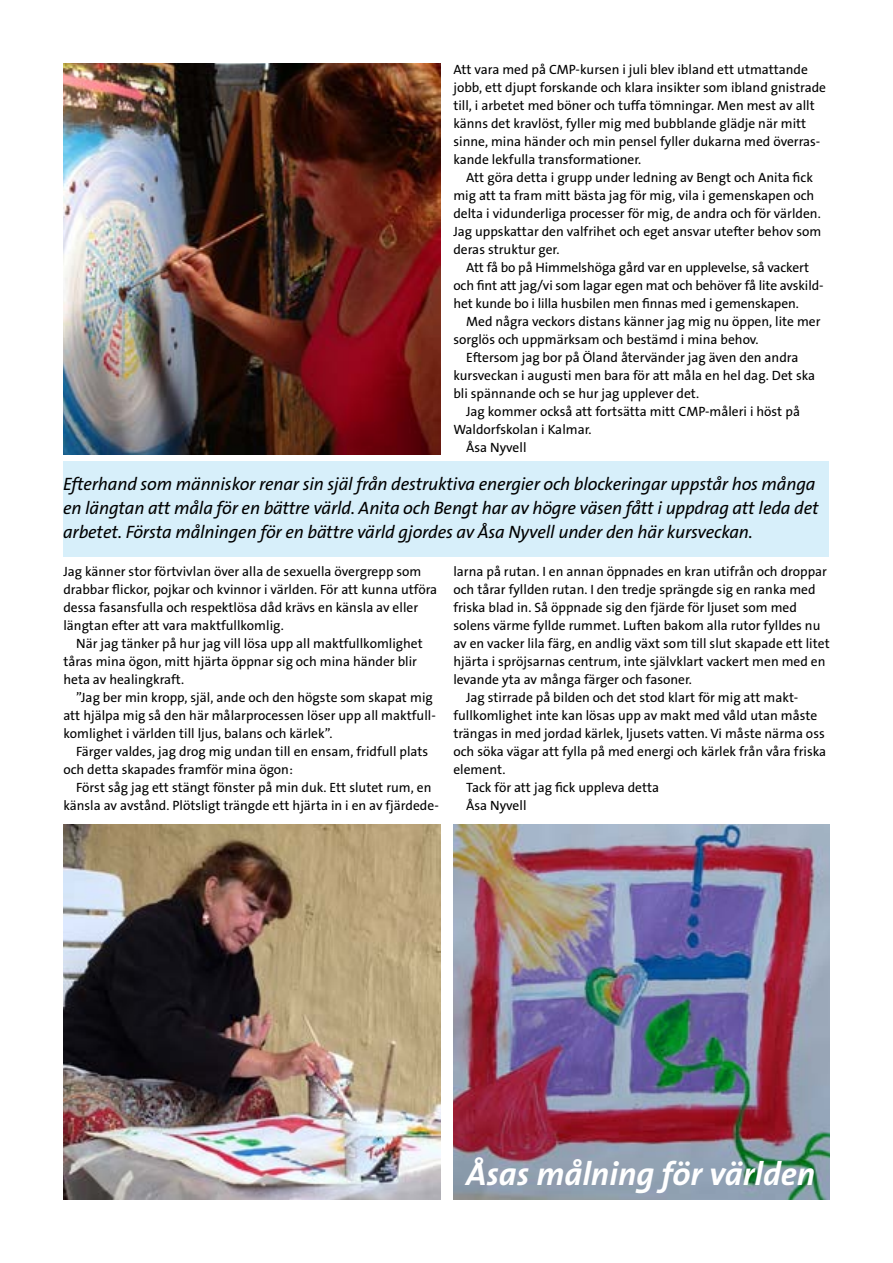
<style>
.page{position:relative;width:893px;height:1263px;background:#fff}
.page>*{position:absolute;margin:0;border:0;box-sizing:border-box;transform-origin:0 0}
.t1{font:italic 700 33px "The Sans B7";color:#fff}
.t2{font:italic 18px/24px "The Sans B5 Plain";letter-spacing:-.01em;color:#000}
.t3{font:13.5px/18px "The Sans B5 Plain";color:#000}
</style>
<div class="page">
<div style="left:63px;top:461px;width:766px;height:95px;background:#d7effa"></div>
<img style="left:453px;top:824px;width:377px;height:375px">
<img style="left:64px;top:64px;width:376px;height:390px">
<img style="left:64px;top:824px;width:376px;height:375px">
<p class="t3" style="left:453px;top:61px;width:374px">Att vara med på CMP-kursen i juli blev ibland ett utmattande jobb, ett djupt forskande och klara insikter som ibland gnistrade till, i arbetet med böner och tuffa tömningar. Men mest av allt känns det kravlöst, fyller mig med bubblande glädje när mitt sinne, mina händer och min pensel fyller dukarna med överras&shy;kande lekfulla transformationer.</p>
<p class="t3" style="left:453px;top:169px;width:369px;text-indent:13px">Att göra detta i grupp under ledning av Bengt och Anita fick mig att ta fram mitt bästa jag för mig, vila i gemenskapen och delta i vidunderliga processer för mig, de andra och för världen.<br>Jag uppskattar den valfrihet och eget ansvar utefter behov som deras struktur ger.</p>
<p class="t3" style="left:453px;top:259px;width:372px;text-indent:13px">Att få bo på Himmelshöga gård var en upplevelse, så vackert och fint att jag/vi som lagar egen mat och behöver få lite avskild&shy;het kunde bo i lilla husbilen men finnas med i gemenskapen.</p>
<p class="t3" style="left:466px;top:313px;width:356px">Med några veckors distans känner jag mig nu öppen, lite mer</p>
<p class="t3" style="left:453px;top:331px;width:307px">sorglös och uppmärksam och bestämd i mina behov.</p>
<p class="t3" style="left:466px;top:349px;width:334px">Eftersom jag bor på Öland återvänder jag även den andra</p>
<p class="t3" style="left:453px;top:367px;width:363px">kursveckan i augusti men bara för att måla en hel dag. Det ska</p>
<p class="t3" style="left:453px;top:385px;width:247px">bli spännande och se hur jag upplever det.</p>
<p class="t3" style="left:466px;top:403px;width:335px">Jag kommer också att fortsätta mitt CMP-måleri i höst på</p>
<p class="t3" style="left:453px;top:421px;width:140px">Waldorfskolan i Kalmar.</p>
<p class="t3" style="left:466px;top:439px;width:62px">Åsa Nyvell</p>
<p class="t2" style="left:63px;top:472px;width:757px">Efterhand som människor renar sin själ från destruktiva energier och blockeringar uppstår hos många en längtan att måla för en bättre värld. Anita och Bengt har av högre väsen fått i uppdrag att leda det arbetet. Första målningen för en bättre värld gjordes av Åsa Nyvell under den här kursveckan.</p>
<p class="t3" style="left:453px;top:563px;width:375px">larna på rutan. I en annan öppnades en kran utifrån och droppar</p>
<p class="t3" style="left:453px;top:581px;width:364px">och tårar fyllden rutan. I den tredje sprängde sig en ranka med</p>
<p class="t3" style="left:453px;top:599px;width:345px">friska blad in. Så öppnade sig den fjärde för ljuset som med</p>
<p class="t3" style="left:453px;top:617px;width:369px">solens värme fyllde rummet. Luften bakom alla rutor fylldes nu</p>
<p class="t3" style="left:453px;top:635px;width:378px">av en vacker lila färg, en andlig växt som till slut skapade ett litet</p>
<p class="t3" style="left:453px;top:653px;width:374px">hjärta i spröjsarnas centrum, inte självklart vackert men med en</p>
<p class="t3" style="left:453px;top:671px;width:240px">levande yta av många färger och fasoner.</p>
<p class="t3" style="left:466px;top:689px;width:334px">Jag stirrade på bilden och det stod klart för mig att makt-</p>
<p class="t3" style="left:453px;top:707px;width:365px">fullkomlighet inte kan lösas upp av makt med våld utan måste</p>
<p class="t3" style="left:453px;top:725px;width:373px">trängas in med jordad kärlek, ljusets vatten. Vi måste närma oss</p>
<p class="t3" style="left:453px;top:743px;width:374px">och söka vägar att fylla på med energi och kärlek från våra friska</p>
<p class="t3" style="left:453px;top:761px;width:53px">element.</p>
<p class="t3" style="left:466px;top:779px;width:194px">Tack för att jag fick uppleva detta</p>
<p class="t3" style="left:466px;top:797px;width:62px">Åsa Nyvell</p>
<p class="t3" style="left:63px;top:563px;width:375px">Jag känner stor förtvivlan över alla de sexuella övergrepp som drabbar flickor, pojkar och kvinnor i världen. För att kunna utföra dessa fasansfulla och respektlösa dåd krävs en känsla av eller längtan efter att vara maktfullkomlig.</p>
<p class="t3" style="left:63px;top:635px;width:361px;text-indent:13px">När jag tänker på hur jag vill lösa upp all maktfullkomlighet tåras mina ögon, mitt hjärta öppnar sig och mina händer blir heta av healingkraft.</p>
<p class="t3" style="left:63px;top:689px;width:374px;text-indent:13px">”Jag ber min kropp, själ, ande och den högste som skapat mig att hjälpa mig så den här målarprocessen löser upp all maktfull&shy;komlighet i världen till ljus, balans och kärlek”.</p>
<p class="t3" style="left:63px;top:743px;width:366px;text-indent:13px">Färger valdes, jag drog mig undan till en ensam, fridfull plats och detta skapades framför mina ögon:</p>
<p class="t3" style="left:63px;top:779px;width:377px;text-align:center">Först såg jag ett stängt fönster på min duk. Ett slutet rum, en känsla av avstånd. Plötsligt trängde ett hjärta in i en av fjärdede-</p>
<h1 class="t1" style="left:466px;top:1156px;width:351px">Åsas målning för världen</h1>
</div>
